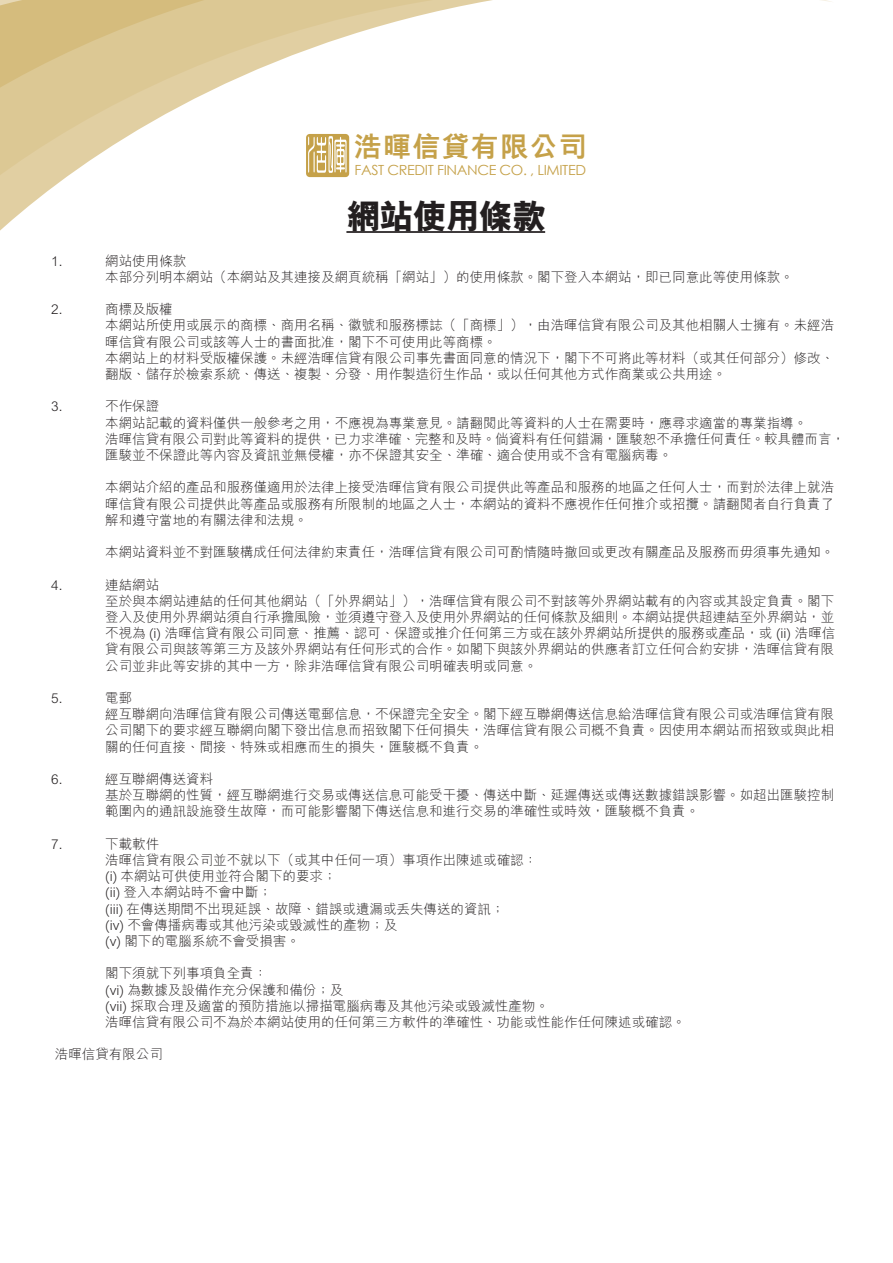
<style>
.page{position:relative;width:893px;height:1263px;background:#fff}
.page>*{position:absolute;margin:0;border:0;box-sizing:border-box;transform-origin:0 0}
.t1{font:800 34.5px "M Hei HK";letter-spacing:-.04em;color:#231f20}
.t2{font:800 27.9px "M Hei HK";letter-spacing:.05em;color:#c5a149}
.t3{font:13.95px "Century Gothic";letter-spacing:-.025em;color:#c5a149}
.t4{font:300 13.5px/16.2px "M Hei HK";color:#231f20}
</style>
<div class="page">
<svg style="left:0;top:145px;width:546px;height:88px"></svg>
<svg style="left:0;top:0;width:831px;height:145px"></svg>
<hr style="left:346px;top:231px;width:199px;height:2px;background:#231f20">
<div style="left:306px;top:134px;width:43px;height:43px;background:#c5a149;border-radius:4px"></div>
<svg style="left:308px;top:136px;width:39px;height:37px"></svg>
<p class="t2" style="left:354px;top:133px;width:235px">浩暉信貸有限公司</p>
<p class="t3" style="left:354px;top:160px;width:233px">FAST CREDIT FINANCE CO. , LIMITED</p>
<p class="t1" style="left:346px;top:199px;width:202px">網站使用條款</p>
<p class="t4" style="left:51px;top:252px;width:13px">1.</p>
<p class="t4" style="left:105px;top:252px;width:82px">網站使用條款</p>
<p class="t4" style="left:105px;top:268px;width:690px">本部分列明本網站（本網站及其連接及網頁統稱「網站」）的使用條款。閣下登入本網站，即已同意此等使用條款。</p>
<p class="t4" style="left:51px;top:301px;width:13px">2.</p>
<p class="t4" style="left:105px;top:301px;width:69px">商標及版權</p>
<p class="t4" style="left:105px;top:317px;width:731px">本網站所使用或展示的商標、商用名稱、徽號和服務標誌（「商標」），由浩暉信貸有限公司及其他相關人士擁有。未經浩暉信貸有限公司或該等人士的書面批准，閣下不可使用此等商標。</p>
<p class="t4" style="left:105px;top:349px;width:731px">本網站上的材料受版權保護。未經浩暉信貸有限公司事先書面同意的情況下，閣下不可將此等材料（或其任何部分）修改、翻版、儲存於檢索系統、傳送、複製、分發、用作製造衍生作品，或以任何其他方式作商業或公共用途。</p>
<p class="t4" style="left:51px;top:398px;width:13px">3.</p>
<p class="t4" style="left:105px;top:398px;width:55px">不作保證</p>
<p class="t4" style="left:105px;top:414px;width:704px">本網站記載的資料僅供一般參考之用，不應視為專業意見。請翻閱此等資料的人士在需要時，應尋求適當的專業指導。</p>
<p class="t4" style="left:105px;top:430px;width:741px">浩暉信貸有限公司對此等資料的提供，已力求準確、完整和及時。倘資料有任何錯漏，匯駿恕不承擔任何責任。較具體而言，匯駿並不保證此等內容及資訊並無侵權，亦不保證其安全、準確、適合使用或不含有電腦病毒。</p>
<p class="t4" style="left:105px;top:479px;width:731px;text-align:justify">本網站介紹的產品和服務僅適用於法律上接受浩暉信貸有限公司提供此等產品和服務的地區之任何人士，而對於法律上就浩暉信貸有限公司提供此等產品或服務有所限制的地區之人士，本網站的資料不應視作任何推介或招攬。請翻閱者自行負責了解和遵守當地的有關法律和法規。</p>
<p class="t4" style="left:105px;top:544px;width:731px">本網站資料並不對匯駿構成任何法律約束責任，浩暉信貸有限公司可酌情隨時撤回或更改有關產品及服務而毋須事先通知。</p>
<p class="t4" style="left:51px;top:576px;width:13px">4.</p>
<p class="t4" style="left:105px;top:576px;width:55px">連結網站</p>
<p class="t4" style="left:105px;top:592px;width:732px;text-align:justify">至於與本網站連結的任何其他網站（「外界網站」），浩暉信貸有限公司不對該等外界網站載有的內容或其設定負責。閣下登入及使用外界網站須自行承擔風險，並須遵守登入及使用外界網站的任何條款及細則。本網站提供超連結至外界網站，並不視為 (i) 浩暉信貸有限公司同意、推薦、認可、保證或推介任何第三方或在該外界網站所提供的服務或產品，或 (ii) 浩暉信貸有限公司與該等第三方及該外界網站有任何形式的合作。如閣下與該外界網站的供應者訂立任何合約安排，浩暉信貸有限公司並非此等安排的其中一方，除非浩暉信貸有限公司明確表明或同意。</p>
<p class="t4" style="left:51px;top:690px;width:13px">5.</p>
<p class="t4" style="left:105px;top:690px;width:28px">電郵</p>
<p class="t4" style="left:105px;top:706px;width:731px;text-align:justify">經互聯網向浩暉信貸有限公司傳送電郵信息，不保證完全安全。閣下經互聯網傳送信息給浩暉信貸有限公司或浩暉信貸有限公司閣下的要求經互聯網向閣下發出信息而招致閣下任何損失，浩暉信貸有限公司概不負責。因使用本網站而招致或與此相關的任何直接、間接、特殊或相應而生的損失，匯駿概不負責。</p>
<p class="t4" style="left:51px;top:771px;width:13px">6.</p>
<p class="t4" style="left:105px;top:771px;width:109px">經互聯網傳送資料</p>
<p class="t4" style="left:105px;top:787px;width:731px">基於互聯網的性質，經互聯網進行交易或傳送信息可能受干擾、傳送中斷、延遲傳送或傳送數據錯誤影響。如超出匯駿控制範圍內的通訊設施發生故障，而可能影響閣下傳送信息和進行交易的準確性或時效，匯駿概不負責。</p>
<p class="t4" style="left:51px;top:835px;width:13px">7.</p>
<p class="t4" style="left:105px;top:835px;width:55px">下載軟件</p>
<p class="t4" style="left:105px;top:852px;width:434px">浩暉信貸有限公司並不就以下（或其中任何一項）事項作出陳述或確認：</p>
<p class="t4" style="left:105px;top:868px;width:233px">(i) 本網站可供使用並符合閣下的要求；</p>
<p class="t4" style="left:105px;top:884px;width:168px">(ii) 登入本網站時不會中斷；</p>
<p class="t4" style="left:105px;top:900px;width:401px">(iii) 在傳送期間不出現延誤、故障、錯誤或遺漏或丟失傳送的資訊；</p>
<p class="t4" style="left:105px;top:916px;width:294px">(iv) 不會傳播病毒或其他污染或毀滅性的產物；及</p>
<p class="t4" style="left:105px;top:933px;width:196px">(v) 閣下的電腦系統不會受損害。</p>
<p class="t4" style="left:105px;top:965px;width:163px">閣下須就下列事項負全責：</p>
<p class="t4" style="left:105px;top:981px;width:240px">(vi) 為數據及設備作充分保護和備份；及</p>
<p class="t4" style="left:105px;top:997px;width:445px">(vii) 採取合理及適當的預防措施以掃描電腦病毒及其他污染或毀滅性產物。</p>
<p class="t4" style="left:105px;top:1014px;width:582px">浩暉信貸有限公司不為於本網站使用的任何第三方軟件的準確性、功能或性能作任何陳述或確認。</p>
<p class="t4" style="left:55px;top:1046px;width:110px">浩暉信貸有限公司</p>
</div>
